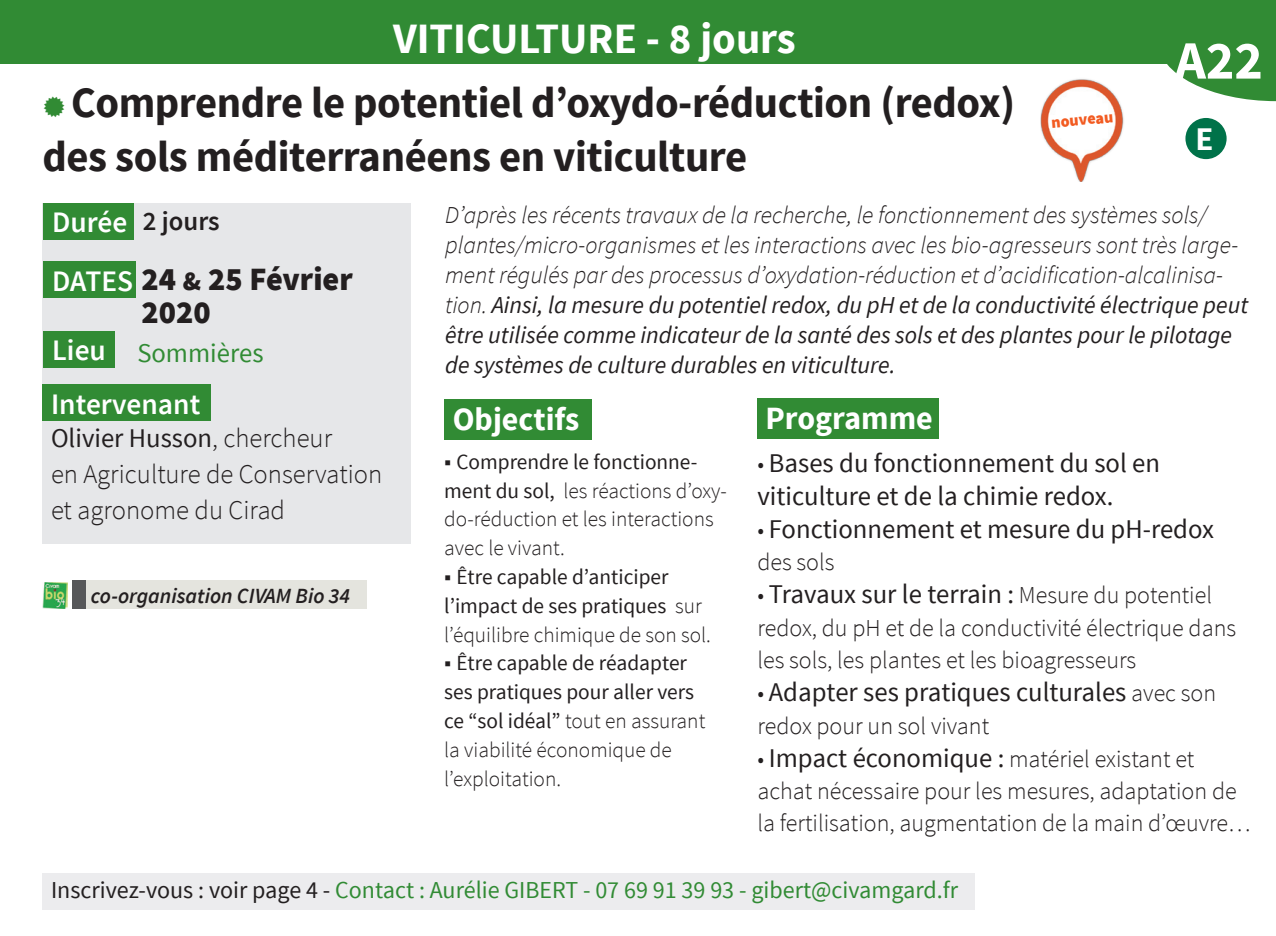
<style>
.page{position:relative;width:1276px;height:936px;background:#fff}
.page>*{position:absolute;margin:0;border:0;box-sizing:border-box;transform-origin:0 0}
.t1{font:700 54px "Source Sans Pro";color:#fff}
.t2{font:700 43.2px/54px "Source Sans Pro";letter-spacing:-.01em;color:#231f20}
.t3{font:700 43.2px "Source Sans Pro";color:#fff}
.t4{font:700 33px "Source Sans Pro";color:#fff}
.t5{font:900 32.4px/33px "Source Sans Pro";color:#231f20}
.t6{font:700 32.4px "Source Sans Pro";color:#fff}
.t7{font:600 29.7px "Source Sans Pro";color:#fff}
.t8{font:27px/33px "Source Sans Pro";color:#231f20}
.t9{font:300 27px/36px "Source Sans Pro";color:#231f20}
.t10{font:27px "Source Sans Pro";color:#318b34}
.t11{font:600 27px "Source Sans Pro";color:#231f20}
.t12{font:italic 300 24.3px/30px "Source Sans Pro";color:#231f20}
.t13{font:300 24.3px/32.4px "Source Sans Pro";color:#231f20}
.t14{font:24.3px "Source Sans Pro";color:#318b34}
.t15{font:21.6px/28.8px "Source Sans Pro";color:#231f20}
.t16{font:300 21.6px/28.8px "Source Sans Pro";color:#231f20}
.t17{font:italic 600 21.6px "Source Sans Pro";color:#231f20}
.t18{font:900 16.2px "Source Sans Pro";color:#f25b21}
.s1{font-weight:400}
.s2{font-weight:600;font-size:29.7px;color:#fff}
.s3{font-size:27px}
.s4{font-weight:400;font-size:24px}
.s5{font-size:24px}
.s6{font-weight:300}
.s7{font-weight:300;font-size:24.3px}
.s8{font-weight:400;font-size:27px}
.s9{color:#231f20}
</style>
<div class="page">
<svg style="left:1157px;top:63px;width:119px;height:38px"></svg>
<div style="left:0;top:0;width:1276px;height:63px;background:#318b34"></div>
<div style="left:43px;top:203px;width:368px;height:340px;background:#e6e7e9"></div>
<div style="left:44px;top:203px;width:90px;height:36px;background:#318b34"></div>
<div style="left:44px;top:262px;width:92px;height:36px;background:#318b34"></div>
<div style="left:44px;top:331px;width:71px;height:36px;background:#318b34"></div>
<div style="left:444px;top:399px;width:147px;height:40px;background:#318b34"></div>
<div style="left:757px;top:398px;width:181px;height:40px;background:#318b34"></div>
<div style="left:43px;top:384px;width:167px;height:37px;background:#318b34"></div>
<div style="left:43px;top:873px;width:931px;height:36px;background:#ececee"></div>
<div style="left:1185px;top:118px;width:41px;height:41px;background:#007249;border-radius:50%"></div>
<img style="left:1040px;top:79px;width:84px;height:103px">
<div style="left:87px;top:580px;width:279px;height:29px;background:#e4e4de"></div>
<div style="left:72px;top:580px;width:13px;height:29px;background:#57585a"></div>
<img style="left:43px;top:583px;width:25px;height:25px">
<h2 class="t3" style="left:393px;top:11px;width:404px">VITICULTURE - 8 jours</h2>
<h2 class="t2" style="left:43px;top:77px;width:974px;text-indent:29px">Comprendre le potentiel d’oxydo-réduction (redox) des sols méditerranéens en viticulture</h2>
<p class="t12" style="left:445px;top:200px;width:804px">D’après les récents travaux de la recherche, le fonctionnement des systèmes sols/ plantes/micro-organismes et les interactions avec les bio-agresseurs sont très large&shy;ment régulés par des processus d’oxydation-réduction et d’acidification-alcalinisa&shy;tion. <span class="s1">Ainsi, la mesure du potentiel redox, du pH et de la conductivité électrique peut être utilisée comme indicateur de la santé des sols et des plantes pour le pilotage de systèmes de culture durables en viticulture.</span></p>
<h1 class="t1" style="left:1175px;top:26px;width:89px">A22</h1>
<p class="t18" style="left:1050px;top:112px;width:64px;rotate:-5deg">nouveau</p>
<h3 class="t4" style="left:1195px;top:118px;width:20px">E</h3>
<p class="t7" style="left:52px;top:203px;width:77px">Durée</p>
<h3 class="t5" style="left:142px;top:264px;width:213px;text-indent:-89px"><span class="s2">DATES</span> 24 <span class="s3">&amp;</span> 25 Février<br>2020</h3>
<p class="t11" style="left:143px;top:204px;width:78px">2 jours</p>
<p class="t7" style="left:52px;top:331px;width:55px">Lieu</p>
<p class="t10" style="left:137px;top:336px;width:128px">Sommières</p>
<p class="t7" style="left:51px;top:385px;width:151px">Intervenant</p>
<p class="t9" style="left:51px;top:420px;width:333px"><span class="s1">Olivier Husson</span>, chercheur<br>en Agriculture de Conservation et agronome du Cirad</p>
<p class="t17" style="left:91px;top:582px;width:261px">co-organisation CIVAM Bio 34</p>
<h3 class="t6" style="left:453px;top:398px;width:128px">Objectifs</h3>
<h3 class="t6" style="left:765px;top:398px;width:169px">Programme</h3>
<p class="t16" style="left:444px;top:447px;width:284px"><span class="s4">■</span> <span class="s1">Comprendre le fonctionne&shy;ment du sol,</span> les réactions d’oxy&shy;do-réduction et les interactions avec le vivant.</p>
<p class="t15" style="left:444px;top:562px;width:268px"><span class="s5">■</span> Être capable d’anticiper l’impact de ses pratiques <span class="s6">sur l’équilibre chimique de son sol.</span></p>
<p class="t15" style="left:444px;top:649px;width:262px"><span class="s5">■</span> Être capable de réadapter ses pratiques pour aller vers ce “sol idéal” <span class="s6">tout en assurant la viabilité économique de l’exploitation.</span></p>
<p class="t8" style="left:757px;top:446px;width:404px"><span class="s7">•</span> Bases du fonctionnement du sol en viticulture et de la chimie redox.</p>
<p class="t8" style="left:757px;top:512px;width:458px"><span class="s7">•</span> Fonctionnement et mesure du pH-redox</p>
<p class="t13" style="left:757px;top:546px;width:79px">des sols</p>
<p class="t8" style="left:757px;top:578px;width:456px"><span class="s7">•</span> Travaux sur le terrain : <span class="s7">Mesure du potentiel</span></p>
<p class="t13" style="left:757px;top:611px;width:480px">redox, du pH et de la conductivité électrique dans les sols, les plantes et les bioagresseurs</p>
<p class="t8" style="left:757px;top:676px;width:460px"><span class="s7">•</span> Adapter ses pratiques culturales <span class="s7">avec son</span></p>
<p class="t13" style="left:757px;top:709px;width:233px">redox pour un sol vivant</p>
<p class="t13" style="left:757px;top:742px;width:494px">• <span class="s8">Impact économique :</span> matériel existant et achat nécessaire pour les mesures, adaptation de la fertilisation, augmentation de la main d’œuvre…</p>
<p class="t14" style="left:51px;top:874px;width:908px"><span class="s9">Inscrivez-vous : voir page 4 -</span> Contact : Aurélie GIBERT - 07 69 91 39 93 - gibert@civamgard.fr</p>
</div>
